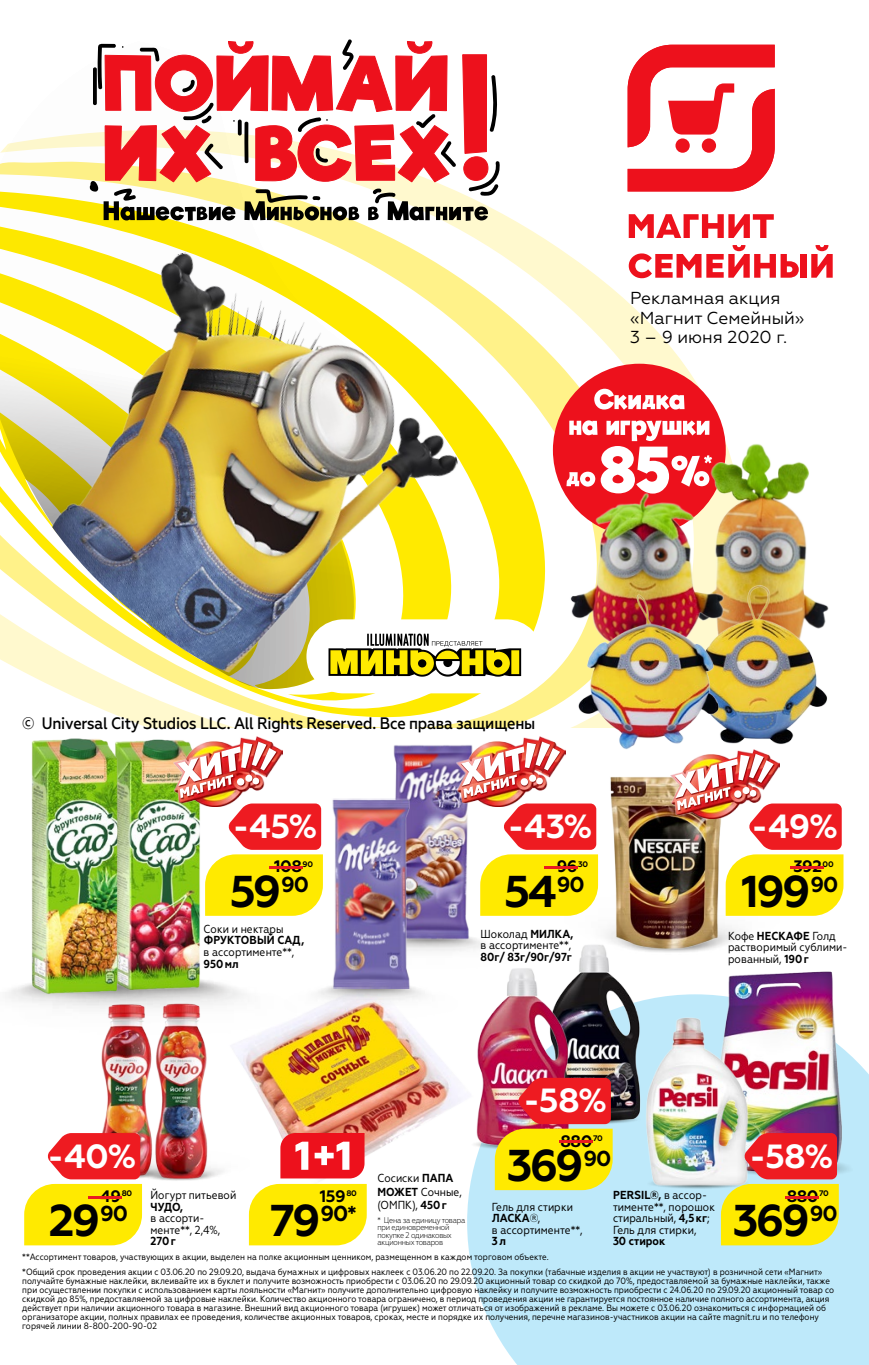
<style>
.page{position:relative;width:869px;height:1365px;background:#fff}
.page>*{position:absolute;margin:0;border:0;box-sizing:border-box;transform-origin:0 0}
.t1{font:700 44.45px "Geometria";letter-spacing:-.06em;color:#000}
.t2{font:700 33.43px "Geometria";color:#fff}
.t3{font:700 21.53px "Geometria";color:#000}
.t4{font:17.32px/19.2px "Geometria";color:#000}
.t5{font:500 16.62px "Geometria Narrow";letter-spacing:-.01em;color:#000}
.t6{font:700 16.62px "Geometria";letter-spacing:-.03em;color:#000}
.t7{font:11.55px/11.5px "Geometria Narrow";color:#000}
.t8{font:9.1px/9.1px "Geometria Narrow";color:#000}
.t9{font:300 8.22px/7.5px "Geometria Narrow";letter-spacing:-.03em;color:#000}
.t10{font:700 8.05px "Geometria";letter-spacing:-.03em;color:#000}
.s1{font-size:16.62px;color:#ea1a1f}
.s2{font-weight:700}
.s3{font-size:44.45px}
.s4{color:#ea1a1f}
</style>
<div class="page">
<svg style="left:142px;top:191px;width:524px;height:537px"></svg>
<svg style="left:499px;top:162px;width:62px;height:556px"></svg>
<svg style="left:58px;top:205px;width:470px;height:520px"></svg>
<svg style="left:0;top:133px;width:325px;height:556px"></svg>
<img style="left:0;top:198px;width:495px;height:484px">
<svg style="left:90px;top:39px;width:409px;height:182px"></svg>
<div style="left:306px;top:619px;width:237px;height:74px;background:#fff;border-radius:37px"></div>
<svg style="left:328px;top:633px;width:193px;height:43px"></svg>
<div style="left:552px;top:363px;width:173px;height:173px;background:#ed111c;border-radius:50%"></div>
<img style="left:711px;top:436px;width:98px;height:147px">
<img style="left:723px;top:583px;width:106px;height:161px">
<img style="left:559px;top:486px;width:174px;height:191px">
<img style="left:572px;top:590px;width:151px;height:159px">
<svg style="left:566px;top:420px;width:145px;height:73px"></svg>
<svg style="left:594px;top:388px;width:90px;height:22px"></svg>
<img style="left:236px;top:1018px;width:195px;height:192px">
<svg style="left:628px;top:214px;width:145px;height:24px"></svg>
<div style="left:800px;top:254px;width:6px;height:24px;background:#ed111c"></div>
<svg style="left:811px;top:245px;width:21px;height:33px"></svg>
<svg style="left:628px;top:245px;width:170px;height:33px"></svg>
<svg style="left:627px;top:45px;width:147px;height:146px"></svg>
<div style="left:701px;top:138px;width:14px;height:15px;background:#ed111c;border-radius:50%"></div>
<div style="left:675px;top:138px;width:14px;height:15px;background:#ed111c;border-radius:50%"></div>
<div style="left:467px;top:994px;width:401px;height:370px;background:#bee9fa"></div>
<img style="left:393px;top:745px;width:85px;height:196px">
<img style="left:298px;top:988px;width:125px;height:30px">
<img style="left:327px;top:798px;width:92px;height:190px">
<img style="left:564px;top:892px;width:215px;height:60px">
<img style="left:606px;top:777px;width:117px;height:172px">
<img style="left:190px;top:981px;width:107px;height:53px">
<img style="left:131px;top:739px;width:80px;height:256px">
<img style="left:8px;top:978px;width:182px;height:30px">
<img style="left:25px;top:738px;width:106px;height:258px">
<img style="left:173px;top:736px;width:96px;height:70px">
<img style="left:456px;top:736px;width:96px;height:70px">
<img style="left:177px;top:741px;width:146px;height:174px">
<img style="left:838px;top:1150px;width:30px;height:35px">
<img style="left:710px;top:971px;width:134px;height:210px">
<img style="left:97px;top:999px;width:69px;height:152px">
<img style="left:142px;top:1151px;width:107px;height:29px">
<img style="left:143px;top:1000px;width:74px;height:181px">
<svg style="left:24px;top:1132px;width:118px;height:113px"></svg>
<svg style="left:249px;top:1132px;width:117px;height:113px"></svg>
<img style="left:631px;top:1175px;width:89px;height:15px">
<img style="left:643px;top:1012px;width:110px;height:175px">
<img style="left:670px;top:749px;width:94px;height:69px">
<img style="left:674px;top:753px;width:169px;height:162px">
<img style="left:564px;top:941px;width:122px;height:182px">
<img style="left:614px;top:1112px;width:42px;height:13px">
<svg style="left:720px;top:1132px;width:118px;height:113px;background:#f0aa35"></svg>
<img style="left:467px;top:1148px;width:27px;height:2px">
<img style="left:431px;top:964px;width:183px;height:184px">
<svg style="left:494px;top:1077px;width:118px;height:112px;background:#ed9526"></svg>
<img style="left:461px;top:741px;width:136px;height:174px">
<p class="t4" style="left:629px;top:289px;width:176px">Рекламная акция «Магнит Семейный»<br>3 – 9 июня 2020 г.</p>
<p class="t5" style="left:22px;top:713px;width:514px">© Universal City Studios LLC. All Rights Reserved. Все права защищены</p>
<p class="t2" style="left:232px;top:806px;width:86px">-45%</p>
<p class="t1" style="left:229px;top:864px;width:81px">59<sup>90</sup></p>
<p class="t6" style="left:274px;top:856px;width:29px">108</p>
<p class="t10" style="left:259px;top:859px;width:55px"><span class="s1">-</span>90</p>
<p class="t2" style="left:507px;top:806px;width:86px">-43%</p>
<p class="t1" style="left:504px;top:864px;width:82px">54<sup>90</sup></p>
<p class="t6" style="left:556px;top:856px;width:22px">96</p>
<p class="t10" style="left:534px;top:859px;width:55px"><span class="s1">-</span>30</p>
<p class="t2" style="left:751px;top:806px;width:88px">-49%</p>
<p class="t1" style="left:741px;top:864px;width:98px">199<sup>90</sup></p>
<p class="t6" style="left:793px;top:856px;width:30px">392</p>
<p class="t10" style="left:779px;top:859px;width:55px"><span class="s1">-</span>00</p>
<p class="t7" style="left:203px;top:922px;width:102px">Соки и нектары<br><span class="s2">ФРУКТОВЫЙ САД, </span>в ассортименте**,<br><span class="s2">950мл</span></p>
<p class="t7" style="left:480px;top:927px;width:94px">Шоколад <span class="s2">МИЛКА, </span>в ассортименте**,<br><span class="s2">80г/ 83г/90г/97г</span></p>
<p class="t7" style="left:727px;top:930px;width:121px">Кофе <span class="s2">НЕСКАФЕ</span> Голд растворимый сублими&shy;рованный, <span class="s2">190г</span></p>
<p class="t2" style="left:47px;top:1135px;width:91px">-40%</p>
<p class="t1" style="left:49px;top:1194px;width:81px">29<sup>90</sup></p>
<p class="t10" style="left:78px;top:1188px;width:55px"><span class="s1">-</span>80</p>
<p class="t7" style="left:150px;top:1188px;width:87px">Йогурт питьевой<br><span class="s2">ЧУДО,<br></span>в ассорти&shy;менте**, 2,4%,<br><span class="s2">270г</span></p>
<p class="t6" style="left:100px;top:1185px;width:22px">49</p>
<p class="t6" style="left:320px;top:1185px;width:38px">159<sup>80</sup></p>
<p class="t3" style="left:270px;top:1200px;width:88px"><span class="s3">79</span>90*</p>
<p class="t7" style="left:377px;top:1171px;width:86px;line-height:13.3px">Сосиски <span class="s2">ПАПА<br>МОЖЕТ</span> Сочные, (ОМПК), <span class="s2">450г</span></p>
<p class="t9" style="left:377px;top:1216px;width:89px">* Цена за единицу товара при единовременной покупке 2 одинаковых акционных товаров</p>
<p class="t2" style="left:523px;top:1080px;width:85px">-58%</p>
<p class="t1" style="left:506px;top:1138px;width:106px">369<sup>90</sup></p>
<p class="t6" style="left:548px;top:1130px;width:55px"><span class="s4">-</span>880<sup>70</sup></p>
<p class="t7" style="left:491px;top:1200px;width:92px">Гель для стирки<br><span class="s2">ЛАСКА</span>®,<br>в ассортименте**,<br><span class="s2">3л</span></p>
<p class="t7" style="left:612px;top:1188px;width:103px"><span class="s2">PERSIL®,</span> в ассор&shy;тименте**, порошок стиральный, <span class="s2">4,5кг</span>;<br>Гель для стирки,<br><span class="s2">30 стирок</span></p>
<p class="t8" style="left:22px;top:1252px;width:527px">**Ассортимент товаров, участвующих в акции, выделен на полке акционным ценником, размещенном в каждом торговом объекте.</p>
<p class="t2" style="left:749px;top:1135px;width:85px">-58%</p>
<p class="t1" style="left:732px;top:1194px;width:106px">369<sup>90</sup></p>
<p class="t6" style="left:774px;top:1185px;width:55px"><span class="s4">-</span>880<sup>70</sup></p>
<p class="t8" style="left:22px;top:1266px;width:812px">*Общий срок проведения акции с 03.06.20 по 29.09.20, выдача бумажных и цифровых наклеек с 03.06.20 по 22.09.20. За покупки (табачные изделия в акции не участвуют) в розничной сети «Магнит» получайте бумажные наклейки, вклеивайте их в буклет и получите возможность приобрести с 03.06.20 по 29.09.20 акционный товар со скидкой до 70%, предоставляемой за бумажные наклейки, также при осуществлении покупки с использованием карты лояльности «Магнит» получите дополнительно цифровую наклейку и получите возможность приобрести с 24.06.20 по 29.09.20 акционный товар со скидкой до 85%, предоставляемой за цифровые наклейки. Количество акционного товара ограничено, в период проведения акции не гарантируется постоянное наличие полного ассортимента, акция действует при наличии акционного товара в магазине. Внешний вид акционного товара (игрушек) может отличаться от изображений в рекламе. Вы можете с 03.06.20 ознакомиться с информацией об организаторе акции, полных правилах ее проведения, количестве акционных товаров, сроках, месте и порядке их получения, перечне магазинов-участников акции на сайте magnit.ru и по телефону горячей линии 8-800-200-90-02</p>
</div>
